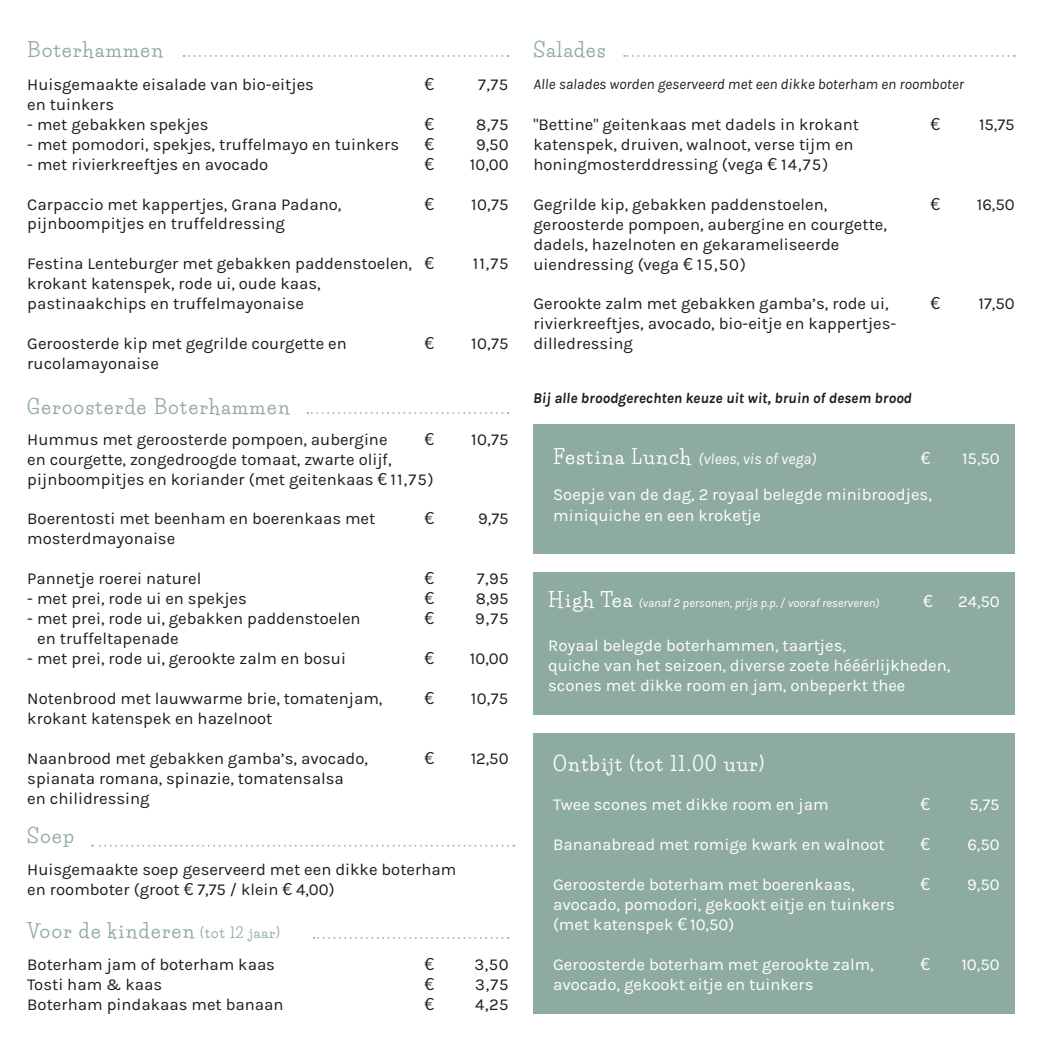
<style>
.page{position:relative;width:1042px;height:1042px;background:#fff}
.page>*{position:absolute;margin:0;border:0;box-sizing:border-box;transform-origin:0 0}
.t1{font:700 19.25px "Life Savers";letter-spacing:.08em;color:#8eaba2}
.t2{font:700 19.25px "Life Savers";letter-spacing:.08em;color:#fff}
.t3{font:16.62px/19.9px "Karla";color:#1d1d1b}
.t4{font:16.62px/19.9px "Karla";color:#fff}
.t5{font:16.62px "Lato";color:#1d1d1b}
.t6{font:16.62px "Lato";color:#fff}
.t7{font:italic 15.75px "Karla";color:#fff}
.t8{font:italic 14.88px "Karla";color:#1d1d1b}
.t9{font:italic 700 14.88px "Karla";color:#1d1d1b}
.t10{font:italic 12.25px "Karla";color:#fff}
.s1{font-family:"Lato"}
.s2{font-size:14px}
.s3{font-family:"Life Savers";font-weight:700;font-style:normal;font-size:19.25px}
</style>
<div class="page">
<svg style="left:184px;top:55px;width:318px;height:2px"></svg>
<div style="left:533px;top:733px;width:481px;height:281px;background:#8eaba2"></div>
<svg style="left:307px;top:412px;width:195px;height:2px"></svg>
<svg style="left:92px;top:845px;width:422px;height:1px"></svg>
<div style="left:533px;top:424px;width:481px;height:129px;background:#8eaba2"></div>
<svg style="left:314px;top:937px;width:188px;height:2px"></svg>
<svg style="left:624px;top:55px;width:384px;height:2px"></svg>
<div style="left:533px;top:573px;width:481px;height:142px;background:#8eaba2"></div>
<p class="t1" style="left:27px;top:38px;width:137px">Boterhammen</p>
<p class="t3" style="left:27px;top:75px;width:288px">Huisgemaakte eisalade van bio-eitjes</p>
<p class="t5" style="left:424px;top:74px;width:11px">€</p>
<p class="t3" style="left:478px;top:75px;width:32px">7,75</p>
<p class="t3" style="left:27px;top:94px;width:88px">en tuinkers</p>
<p class="t3" style="left:27px;top:114px;width:183px">- met gebakken spekjes</p>
<p class="t5" style="left:424px;top:114px;width:11px">€</p>
<p class="t3" style="left:476px;top:114px;width:34px">8,75</p>
<p class="t3" style="left:27px;top:134px;width:373px">- met pomodori, spekjes, truffelmayo en tuinkers</p>
<p class="t5" style="left:424px;top:134px;width:11px">€</p>
<p class="t3" style="left:476px;top:134px;width:34px">9,50</p>
<p class="t3" style="left:27px;top:154px;width:242px">- met rivierkreeftjes en avocado</p>
<p class="t5" style="left:424px;top:154px;width:11px">€</p>
<p class="t3" style="left:470px;top:154px;width:40px">10,00</p>
<p class="t3" style="left:27px;top:194px;width:315px">Carpaccio met kappertjes, Grana Padano,</p>
<p class="t5" style="left:424px;top:194px;width:11px">€</p>
<p class="t3" style="left:471px;top:194px;width:39px">10,75</p>
<p class="t3" style="left:27px;top:214px;width:259px">pijnboompitjes en truffeldressing</p>
<p class="t3" style="left:27px;top:254px;width:408px">Festina Lenteburger met gebakken paddenstoelen, <span class="s1">€</span></p>
<p class="t3" style="left:473px;top:254px;width:37px">11,75</p>
<p class="t3" style="left:27px;top:274px;width:295px">krokant katenspek, rode ui, oude kaas, pastinaakchips en truffelmayonaise</p>
<p class="t3" style="left:27px;top:334px;width:321px">Geroosterde kip met gegrilde courgette en</p>
<p class="t5" style="left:424px;top:334px;width:11px">€</p>
<p class="t3" style="left:471px;top:334px;width:39px">10,75</p>
<p class="t3" style="left:27px;top:354px;width:133px">rucolamayonaise</p>
<p class="t1" style="left:27px;top:395px;width:264px">Geroosterde Boterhammen</p>
<p class="t3" style="left:27px;top:429px;width:362px">Hummus met geroosterde pompoen, aubergine</p>
<p class="t5" style="left:424px;top:429px;width:11px">€</p>
<p class="t3" style="left:471px;top:429px;width:39px">10,75</p>
<p class="t3" style="left:27px;top:449px;width:408px">en courgette, zongedroogde tomaat, zwarte olijf, pijnboompitjes en koriander (met geitenkaas <span class="s1">€</span> 11,75)</p>
<p class="t3" style="left:27px;top:509px;width:350px">Boerentosti met beenham en boerenkaas met</p>
<p class="t5" style="left:424px;top:509px;width:11px">€</p>
<p class="t3" style="left:478px;top:509px;width:32px">9,75</p>
<p class="t3" style="left:27px;top:529px;width:149px">mosterdmayonaise</p>
<p class="t3" style="left:27px;top:569px;width:176px">Pannetje roerei naturel</p>
<p class="t5" style="left:424px;top:569px;width:11px">€</p>
<p class="t3" style="left:477px;top:569px;width:33px">7,95</p>
<p class="t3" style="left:27px;top:589px;width:221px">- met prei, rode ui en spekjes</p>
<p class="t5" style="left:424px;top:589px;width:11px">€</p>
<p class="t3" style="left:476px;top:589px;width:34px">8,95</p>
<p class="t3" style="left:27px;top:609px;width:335px">- met prei, rode ui, gebakken paddenstoelen</p>
<p class="t5" style="left:424px;top:609px;width:11px">€</p>
<p class="t3" style="left:475px;top:609px;width:35px">9,75</p>
<p class="t3" style="left:37px;top:629px;width:143px">en truffeltapenade</p>
<p class="t3" style="left:27px;top:649px;width:320px">- met prei, rode ui, gerookte zalm en bosui</p>
<p class="t5" style="left:424px;top:649px;width:11px">€</p>
<p class="t3" style="left:470px;top:649px;width:40px">10,00</p>
<p class="t3" style="left:27px;top:689px;width:357px">Notenbrood met lauwwarme brie, tomatenjam,</p>
<p class="t5" style="left:424px;top:689px;width:11px">€</p>
<p class="t3" style="left:471px;top:689px;width:39px">10,75</p>
<p class="t3" style="left:27px;top:709px;width:247px">krokant katenspek en hazelnoot</p>
<p class="t3" style="left:27px;top:749px;width:342px">Naanbrood met gebakken gamba’s, avocado,</p>
<p class="t5" style="left:424px;top:748px;width:11px">€</p>
<p class="t3" style="left:471px;top:749px;width:39px">12,50</p>
<p class="t3" style="left:27px;top:768px;width:318px">spianata romana, spinazie, tomatensalsa en chilidressing</p>
<p class="t1" style="left:27px;top:824px;width:48px">Soep</p>
<p class="t3" style="left:27px;top:859px;width:431px">Huisgemaakte soep geserveerd met een dikke boterham en roomboter (groot <span class="s1">€</span> 7,75 / klein <span class="s1">€</span> 4,00)</p>
<p class="t1" style="left:27px;top:919px;width:254px">Voor de kinderen <span class="s2">(tot 12 jaar)</span></p>
<p class="t3" style="left:27px;top:955px;width:249px">Boterham jam of boterham kaas</p>
<p class="t5" style="left:424px;top:955px;width:11px">€</p>
<p class="t3" style="left:474px;top:955px;width:36px">3,50</p>
<p class="t3" style="left:27px;top:975px;width:136px">Tosti ham &amp; kaas</p>
<p class="t5" style="left:424px;top:975px;width:11px">€</p>
<p class="t3" style="left:475px;top:975px;width:35px">3,75</p>
<p class="t3" style="left:27px;top:995px;width:258px">Boterham pindakaas met banaan</p>
<p class="t5" style="left:424px;top:995px;width:11px">€</p>
<p class="t3" style="left:475px;top:995px;width:35px">4,25</p>
<p class="t1" style="left:533px;top:38px;width:74px">Salades</p>
<p class="t8" style="left:533px;top:76px;width:432px">Alle salades worden geserveerd met een dikke boterham en roomboter</p>
<p class="t3" style="left:533px;top:115px;width:327px">"Bettine" geitenkaas met dadels in krokant</p>
<p class="t5" style="left:930px;top:115px;width:11px">€</p>
<p class="t3" style="left:979px;top:115px;width:37px">15,75</p>
<p class="t3" style="left:533px;top:135px;width:322px">katenspek, druiven, walnoot, verse tijm en honingmosterddressing (vega <span class="s1">€</span> 14,75)</p>
<p class="t3" style="left:533px;top:194px;width:295px">Gegrilde kip, gebakken paddenstoelen,</p>
<p class="t5" style="left:930px;top:194px;width:11px">€</p>
<p class="t3" style="left:977px;top:194px;width:39px">16,50</p>
<p class="t3" style="left:533px;top:214px;width:355px">geroosterde pompoen, aubergine en courgette, dadels, hazelnoten en gekarameliseerde uiendressing (vega <span class="s1">€</span> 15,50)</p>
<p class="t3" style="left:533px;top:294px;width:357px">Gerookte zalm met gebakken gamba’s, rode ui,</p>
<p class="t5" style="left:930px;top:294px;width:11px">€</p>
<p class="t3" style="left:978px;top:294px;width:38px">17,50</p>
<p class="t3" style="left:533px;top:314px;width:364px">rivierkreeftjes, avocado, bio-eitje en kappertjes&shy;dilledressing</p>
<p class="t9" style="left:533px;top:389px;width:380px">Bij alle broodgerechten keuze uit wit, bruin of desem brood</p>
<p class="t7" style="left:553px;top:450px;width:265px"><span class="s3">Festina Lunch</span> (vlees, vis of vega)</p>
<p class="t6" style="left:920px;top:449px;width:11px">€</p>
<p class="t4" style="left:962px;top:449px;width:39px">15,50</p>
<p class="t4" style="left:553px;top:484px;width:380px;line-height:21px">Soepje van de dag, 2 royaal belegde minibroodjes, miniquiche en een kroketje</p>
<p class="t10" style="left:548px;top:596px;width:333px"><span class="s3">High Tea</span> (vanaf 2 personen, prijs p.p. / vooraf reserveren)</p>
<p class="t6" style="left:923px;top:592px;width:11px">€</p>
<p class="t4" style="left:958px;top:592px;width:43px">24,50</p>
<p class="t4" style="left:548px;top:636px;width:404px">Royaal belegde boterhammen, taartjes,<br>quiche van het seizoen, diverse zoete hééérlijkheden, scones met dikke room en jam, onbeperkt thee</p>
<p class="t2" style="left:553px;top:752px;width:213px">Ontbijt (tot 11.00 uur)</p>
<p class="t4" style="left:553px;top:795px;width:277px">Twee scones met dikke room en jam</p>
<p class="t6" style="left:920px;top:795px;width:11px">€</p>
<p class="t4" style="left:969px;top:795px;width:32px">5,75</p>
<p class="t4" style="left:553px;top:835px;width:333px">Bananabread met romige kwark en walnoot</p>
<p class="t6" style="left:920px;top:835px;width:11px">€</p>
<p class="t4" style="left:967px;top:835px;width:34px">6,50</p>
<p class="t4" style="left:553px;top:875px;width:303px">Geroosterde boterham met boerenkaas,</p>
<p class="t6" style="left:920px;top:875px;width:11px">€</p>
<p class="t4" style="left:967px;top:875px;width:34px">9,50</p>
<p class="t4" style="left:553px;top:895px;width:343px">avocado, pomodori, gekookt eitje en tuinkers (met katenspek <span class="s1">€</span> 10,50)</p>
<p class="t4" style="left:553px;top:955px;width:322px">Geroosterde boterham met gerookte zalm,</p>
<p class="t6" style="left:920px;top:955px;width:11px">€</p>
<p class="t4" style="left:961px;top:955px;width:40px">10,50</p>
<p class="t4" style="left:553px;top:975px;width:262px">avocado, gekookt eitje en tuinkers</p>
</div>
